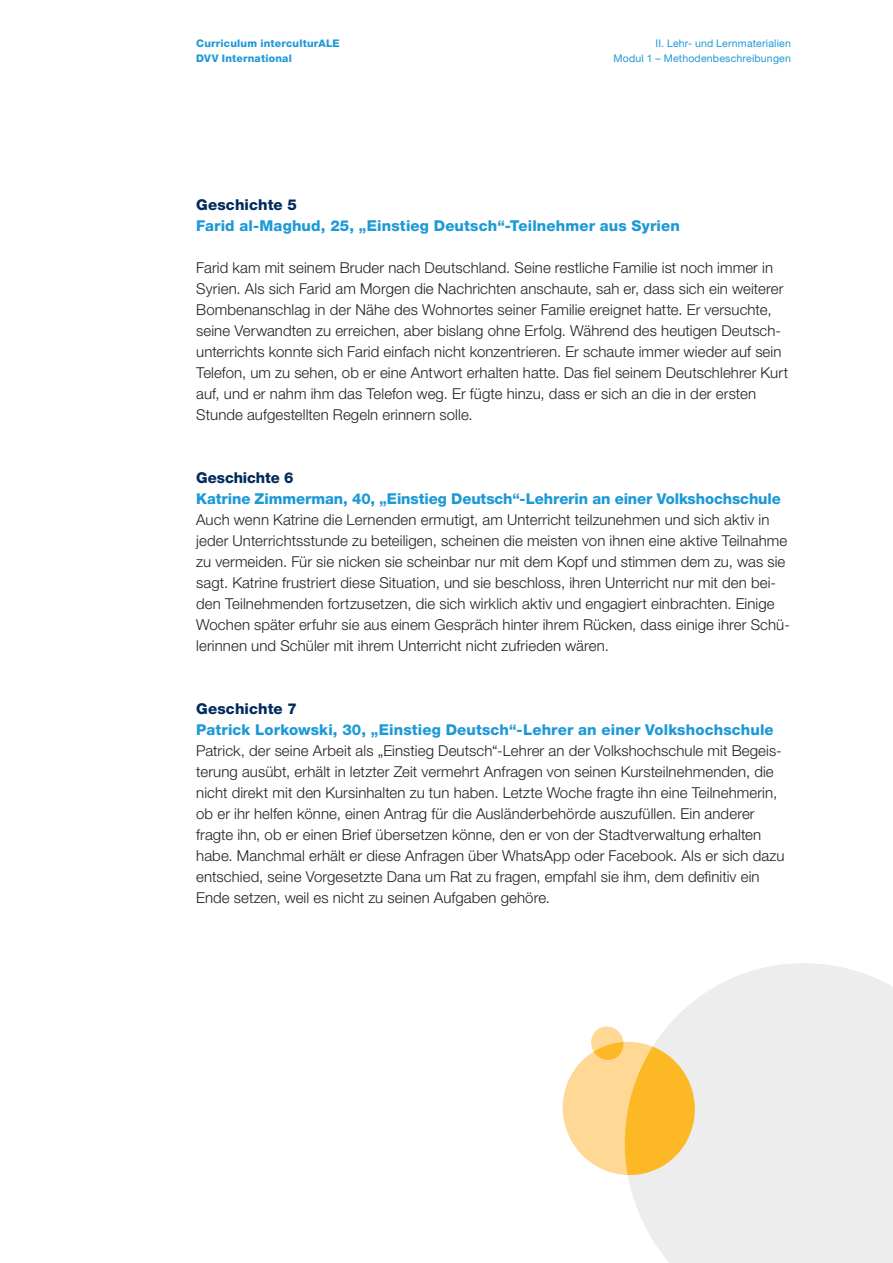
<style>
.page{position:relative;width:893px;height:1263px;background:#fff}
.page>*{position:absolute;margin:0;border:0;box-sizing:border-box;transform-origin:0 0}
.t1{font:300 15px/21px "Helvetica Neue LT Std";letter-spacing:.005em;color:#231f20}
.t2{font:800 15px/21px "Helvetica Neue LT Std";letter-spacing:.01em;color:#1d99d6}
.t3{font:10.5px/15px "Helvetica Neue LT Std";letter-spacing:.02em;color:#1d99d6;text-align:right}
.t4{font:800 10.5px/15px "Helvetica Neue LT Std";letter-spacing:.02em;color:#1d99d6}
.s1{color:#002a5c}
.s2{font-weight:800;color:#002a5c}
.s3{font-weight:800;color:#1d99d6}
</style>
<div class="page">
<svg style="left:630px;top:963px;width:263px;height:300px;background:#eeeeef"></svg>
<svg style="left:562px;top:1024px;width:142px;height:160px"></svg>
<p class="t4" style="left:196px;top:35px;width:145px">Curriculum interculturALE<br>DVV International</p>
<p class="t3" style="left:614px;top:35px;width:179px">II. Lehr- und Lernmaterialien<br>Modul 1 – Methodenbeschreibungen</p>
<p class="t2" style="left:196px;top:194px;width:485px"><span class="s1">Geschichte 5<br></span>Farid al-Maghud, 25, „Einstieg Deutsch“-Teilnehmer aus Syrien</p>
<p class="t1" style="left:196px;top:256px;width:593px">Farid kam mit seinem Bruder nach Deutschland. Seine restliche Familie ist noch immer in Syrien. Als sich Farid am Morgen die Nachrichten anschaute, sah er, dass sich ein weiterer Bombenanschlag in der Nähe des Wohnortes seiner Familie ereignet hatte. Er versuchte, seine Verwandten zu erreichen, aber bislang ohne Erfolg. Während des heutigen Deutsch&shy;unterrichts konnte sich Farid einfach nicht konzentrieren. Er schaute immer wieder auf sein Telefon, um zu sehen, ob er eine Antwort erhalten hatte. Das fiel seinem Deutschlehrer Kurt auf, und er nahm ihm das Telefon weg. Er fügte hinzu, dass er sich an die in der ersten Stunde aufgestellten Regeln erinnern solle.</p>
<p class="t1" style="left:196px;top:466px;width:595px"><span class="s2">Geschichte 6<br></span><span class="s3">Katrine Zimmerman, 40, „Einstieg Deutsch“-Lehrerin an einer Volkshochschule </span>Auch wenn Katrine die Lernenden ermutigt, am Unterricht teilzunehmen und sich aktiv in jeder Unterrichtsstunde zu beteiligen, scheinen die meisten von ihnen eine aktive Teilnahme zu vermeiden. Für sie nicken sie scheinbar nur mit dem Kopf und stimmen dem zu, was sie sagt. Katrine frustriert diese Situation, und sie beschloss, ihren Unterricht nur mit den bei&shy;den Teilnehmenden fortzusetzen, die sich wirklich aktiv und engagiert einbrachten. Einige Wochen später erfuhr sie aus einem Gespräch hinter ihrem Rücken, dass einige ihrer Schü&shy;lerinnen und Schüler mit ihrem Unterricht nicht zufrieden wären.</p>
<p class="t1" style="left:196px;top:697px;width:590px"><span class="s2">Geschichte 7<br></span><span class="s3">Patrick Lorkowski, 30, „Einstieg Deutsch“-Lehrer an einer Volkshochschule </span>Patrick, der seine Arbeit als „Einstieg Deutsch“-Lehrer an der Volkshochschule mit Begeis&shy;terung ausübt, erhält in letzter Zeit vermehrt Anfragen von seinen Kursteilnehmenden, die nicht direkt mit den Kursinhalten zu tun haben. Letzte Woche fragte ihn eine Teilnehmerin, ob er ihr helfen könne, einen Antrag für die Ausländerbehörde auszufüllen. Ein anderer fragte ihn, ob er einen Brief übersetzen könne, den er von der Stadtverwaltung erhalten habe. Manchmal erhält er diese Anfragen über WhatsApp oder Facebook. Als er sich dazu entschied, seine Vorgesetzte Dana um Rat zu fragen, empfahl sie ihm, dem definitiv ein Ende setzen, weil es nicht zu seinen Aufgaben gehöre.</p>
</div>
